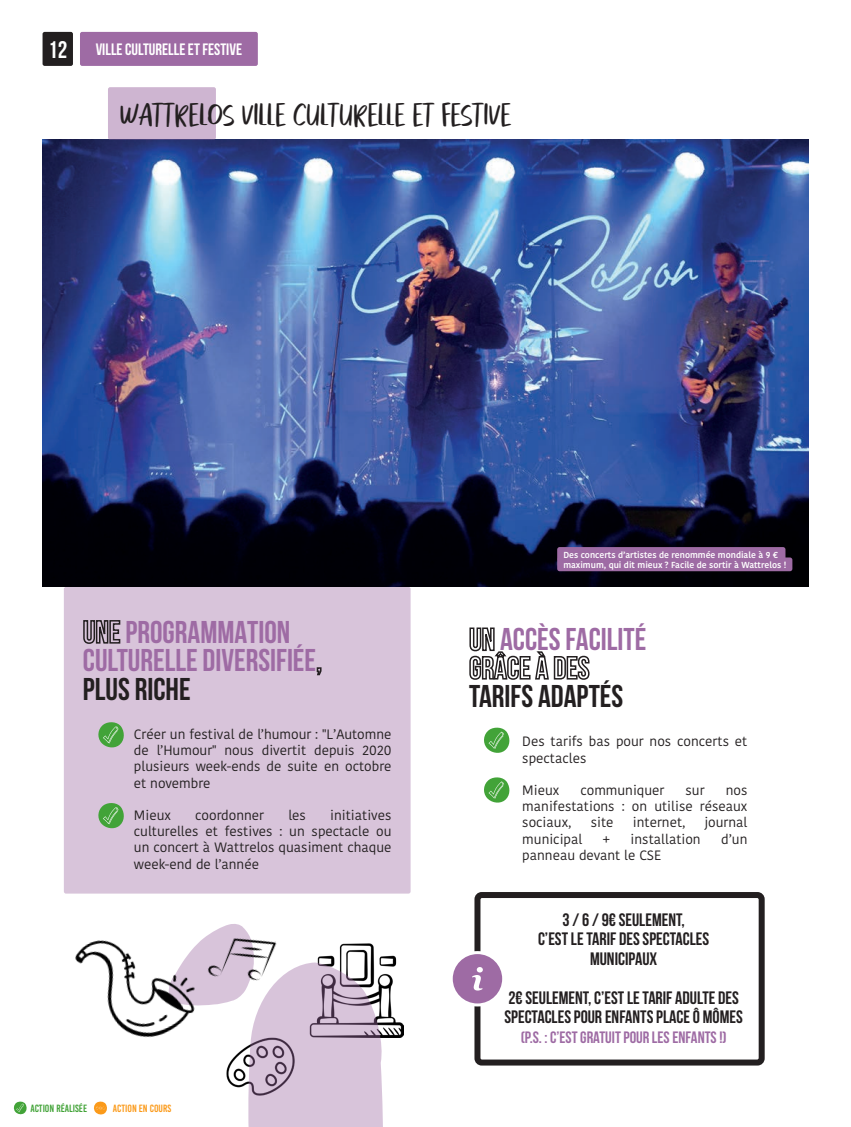
<style>
.page{position:relative;width:851px;height:1127px;background:#fff}
.page>*{position:absolute;margin:0;border:0;box-sizing:border-box;transform-origin:0 0}
.t1{font:40.5px "foolish";color:#231f20}
.t2{font:700 31.5px/28.5px "Bebas Neue";color:#9e6ba4}
.t3{font:700 31.5px "Bebas Neue";color:#231f20}
.t4{font:700 24px "Bebas Neue";color:#fff}
.t5{font:700 18px/19.5px "Bebas Neue";color:#231f20;text-align:center}
.t6{font:700 16.5px "Bebas Neue";color:#9e6ba4}
.t7{font:700 16.5px "Bebas Neue";color:#fff}
.t8{font:13.5px/16.2px "Kohinoor Bangla";color:#231f20;text-align:justify}
.t9{font:10.5px "Bebas Kai";color:#42a338}
.t10{font:10.5px "Bebas Kai";color:#fb9a1a}
.t11{font:600 8.7px/10.5px "Kohinoor Bangla";color:#fff}
.s1{color:#231f20}
</style>
<div class="page">
<div style="left:43px;top:32px;width:30px;height:34px;background:#231f20;border-radius:2px"></div>
<div style="left:80px;top:32px;width:178px;height:34px;background:#9e6ba4;border-radius:2px"></div>
<svg style="left:13px;top:1101px;width:14px;height:14px"></svg>
<svg style="left:93px;top:1101px;width:14px;height:14px"></svg>
<div style="left:474px;top:892px;width:290px;height:173px;border:6px solid #231f20;border-radius:4px"></div>
<div style="left:64px;top:587px;width:346px;height:306px;background:#d8c4da;border-radius:2px"></div>
<img style="left:43px;top:140px;width:765px;height:447px">
<div style="left:108px;top:87px;width:108px;height:53px;background:#ceb5d1;border-radius:2px"></div>
<div style="left:557px;top:547px;width:228px;height:14px;background:#9e6ba4;border-radius:2px"></div>
<div style="left:557px;top:557px;width:235px;height:14px;background:#9e6ba4;border-radius:2px"></div>
<div style="left:451px;top:952px;width:52px;height:53px;background:#9e6ba4;border-radius:50%"></div>
<div style="left:449px;top:951px;width:56px;height:55px;border:3px solid #fff;border-radius:50%"></div>
<svg style="left:472px;top:967px;width:11px;height:23px"></svg>
<svg style="left:98px;top:722px;width:26px;height:26px"></svg>
<svg style="left:98px;top:803px;width:26px;height:26px"></svg>
<svg style="left:484px;top:727px;width:26px;height:26px"></svg>
<svg style="left:484px;top:777px;width:26px;height:26px"></svg>
<img style="left:75px;top:940px;width:93px;height:98px">
<img style="left:384px;top:955px;width:19px;height:82px">
<svg style="left:168px;top:924px;width:216px;height:203px"></svg>
<h3 class="t4" style="left:48px;top:36px;width:21px">12</h3>
<p class="t7" style="left:96px;top:40px;width:148px">VILLE CULTURELLE ET FESTIVE</p>
<p class="t1" style="left:120px;top:100px;width:393px">wattrelos ville culturelle et festive</p>
<p class="t2" style="left:83px;top:617px;width:209px"><span class="s1">UNE</span>PROGRAMMATION</p>
<p class="t2" style="left:83px;top:646px;width:241px">CULTURELLE DIVERSIFIÉE<span class="s1">,<br>PLUS RICHE</span></p>
<p class="t8" style="left:134px;top:726px;width:259px">Créer un festival de l’humour : "L’Automne de l’Humour" nous divertit depuis 2020 plusieurs week-ends de suite en octobre et novembre</p>
<p class="t8" style="left:134px;top:807px;width:38px">Mieux</p>
<p class="t8" style="left:195px;top:807px;width:70px">coordonner</p>
<p class="t8" style="left:288px;top:807px;width:19px">les</p>
<p class="t8" style="left:134px;top:807px;width:259px;text-indent:196px">initiatives culturelles et festives : un spectacle ou un concert à Wattrelos quasiment chaque week-end de l’année</p>
<p class="t11" style="left:563px;top:549px;width:224px">Des concerts d’artistes de renommée mondiale à 9 € maximum, qui dit mieux ? Facile de sortir à Wattrelos !</p>
<p class="t2" style="left:469px;top:625px;width:179px"><span class="s1">UN</span> ACCÈS FACILITÉ<br><span class="s1">GRÂCE À DES</span></p>
<p class="t3" style="left:469px;top:679px;width:156px">TARIFS ADAPTÉS</p>
<p class="t8" style="left:522px;top:733px;width:226px">Des tarifs bas pour nos concerts et spectacles</p>
<p class="t8" style="left:522px;top:782px;width:38px">Mieux</p>
<p class="t8" style="left:580px;top:782px;width:86px">communiquer</p>
<p class="t8" style="left:685px;top:782px;width:21px">sur</p>
<p class="t8" style="left:522px;top:782px;width:226px;text-indent:203px">nos manifestations : on utilise réseaux sociaux,</p>
<p class="t8" style="left:590px;top:814px;width:24px">site</p>
<p class="t8" style="left:632px;top:814px;width:54px">internet,</p>
<p class="t8" style="left:704px;top:814px;width:44px">journal</p>
<p class="t8" style="left:522px;top:830px;width:62px">municipal</p>
<p class="t8" style="left:603px;top:830px;width:9px">+</p>
<p class="t8" style="left:630px;top:830px;width:72px">installation</p>
<p class="t8" style="left:721px;top:830px;width:28px">d’un</p>
<p class="t8" style="left:522px;top:847px;width:140px">panneau devant le CSE</p>
<p class="t5" style="left:562px;top:910px;width:124px">3 / 6 / 9€ SEULEMENT,</p>
<p class="t5" style="left:538px;top:929px;width:172px">C’EST LE TARIF DES SPECTACLES<br>MUNICIPAUX</p>
<p class="t5" style="left:504px;top:988px;width:240px;text-align:left">2€ SEULEMENT, C’EST LE TARIF ADULTE DES<br>SPECTACLES POUR ENFANTS PLACE Ô MÔMES</p>
<p class="t6" style="left:520px;top:1028px;width:207px">(P.S. : C’EST GRATUIT POUR LES ENFANTS !)</p>
<p class="t9" style="left:30px;top:1103px;width:58px">ACTION RÉALISÉE</p>
<p class="t10" style="left:113px;top:1103px;width:60px">ACTION EN COURS</p>
</div>
